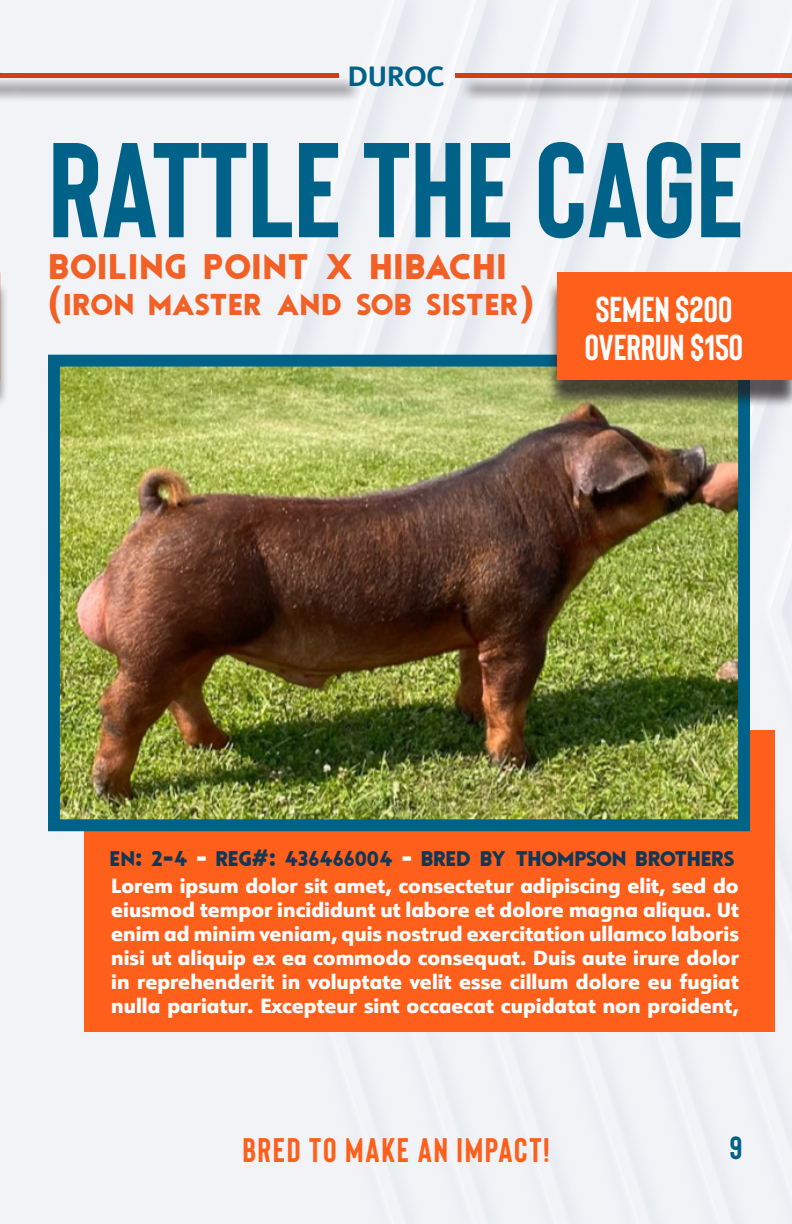
<style>
.page{position:relative;width:792px;height:1224px;background:#f2f3f7}
.page>*{position:absolute;margin:0;border:0;box-sizing:border-box;transform-origin:0 0}
.t1{font:700 134.6px "Bison";color:#006189}
.t2{font:700 36px "Bison";color:#fff}
.t3{font:700 35.4px "Tourmaline";letter-spacing:.02em;color:#f26025}
.t4{font:700 34.2px "Bison";letter-spacing:.05em;color:#fe5f1b}
.t5{font:700 32px "Bison";color:#006189}
.t6{font:700 30px "Tourmaline";letter-spacing:-.01em;color:#f26025}
.t7{font:700 27.2px "URW Form";color:#006189}
.INFO{font:700 21px "Tourmaline";letter-spacing:-.02em;color:#103754}
.t8{font:800 20px/24px "URW Form";color:#fff;text-align:justify}
.s1{color:#fff}
</style>
<div class="page">
<div style="left:0;top:76px;width:25px;height:27px;background:#231f20;opacity:.86"></div>
<div style="left:0;top:280px;width:9px;height:129px;background:#231f20;opacity:.75"></div>
<div style="left:84px;top:731px;width:690px;height:301px;background:#fe5f1b"></div>
<div style="left:459px;top:76px;width:333px;height:27px;background:#231f20;opacity:.86"></div>
<div style="left:455px;top:73px;width:337px;height:5px;background:#d53d13"></div>
<div style="left:4px;top:76px;width:360px;height:27px;background:#231f20;opacity:.86"></div>
<div style="left:0;top:73px;width:339px;height:5px;background:#d53d13"></div>
<img style="left:61px;top:368px;width:676px;height:450px">
<div style="left:48px;top:355px;width:702px;height:476px;border:12px solid #006189"></div>
<div style="left:546px;top:280px;width:246px;height:129px;background:#231f20;opacity:.75"></div>
<div style="left:557px;top:272px;width:235px;height:108px;background:#fe5f1b"></div>
<p class="t7" style="left:348px;top:57px;width:98px">DUROC</p>
<p class="t1" style="left:48px;top:117px;width:698px">RATTLE THE CAGE</p>
<p class="t3" style="left:48px;top:244px;width:460px">BOILING POINT X HIBACHI</p>
<p class="t6" style="left:48px;top:285px;width:488px">(IRON MASTER AND SOB SISTER)</p>
<p class="t2" style="left:596px;top:290px;width:138px">SEMEN $200</p>
<p class="t2" style="left:585px;top:328px;width:160px">OVERRUN $150</p>
<p class="INFO" style="left:110px;top:845px;width:627px">EN: 2-4 <span class="s1">-</span> REG#: 436466004 <span class="s1">-</span> BRED BY THOMPSON BROTHERS</p>
<p class="t8" style="left:111px;top:872px;width:629px">Lorem ipsum dolor sit amet, consectetur adipiscing elit, sed do eiusmod tempor incididunt ut labore et dolore magna aliqua. Ut enim ad minim veniam, quis nostrud exercitation ullamco laboris nisi ut aliquip ex ea commodo consequat. Duis aute irure dolor in reprehenderit in voluptate velit esse cillum dolore eu fugiat nulla pariatur. Excepteur sint occaecat cupidatat non proident,</p>
<h3 class="t4" style="left:242px;top:1131px;width:309px">BRED TO MAKE AN IMPACT!</h3>
<h3 class="t5" style="left:730px;top:1131px;width:14px">9</h3>
</div>
